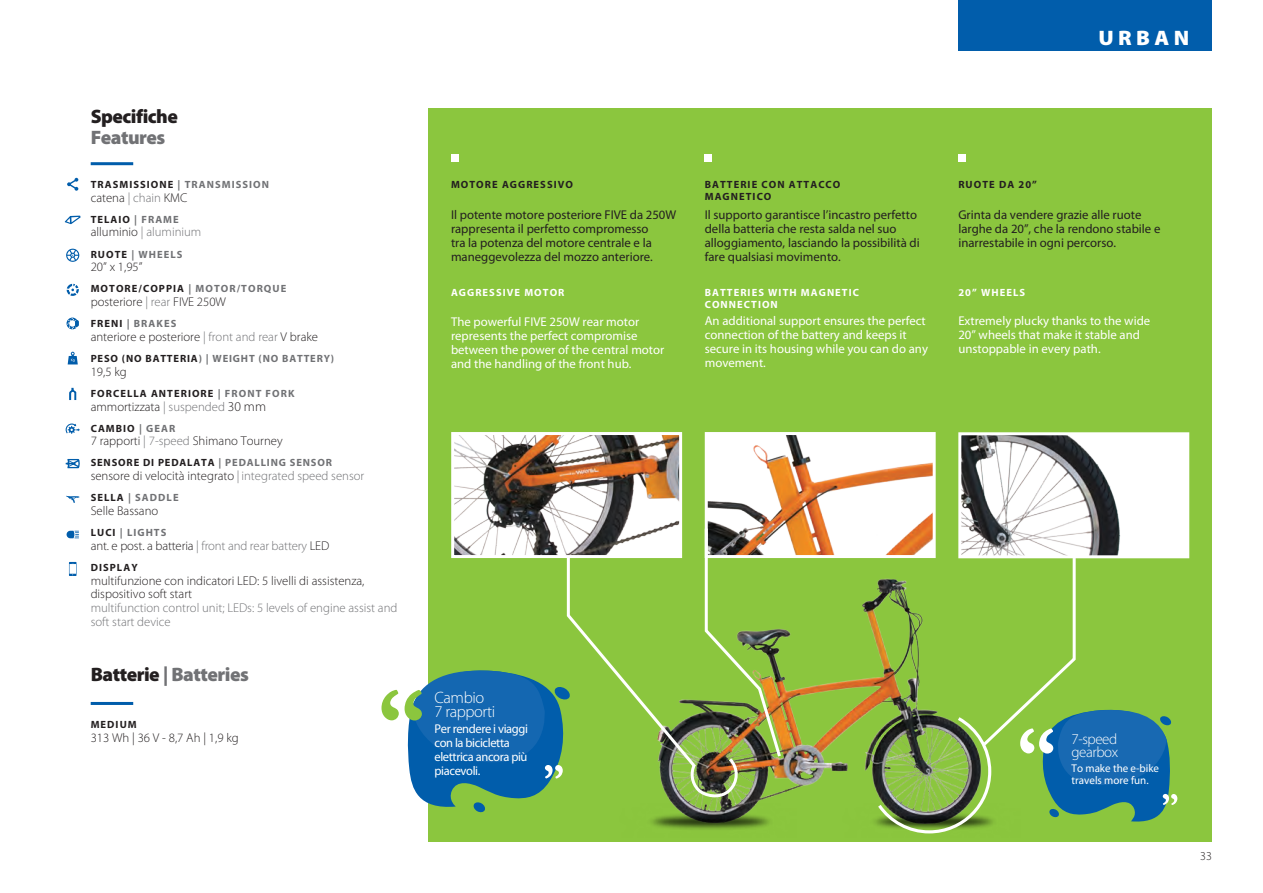
<style>
.page{position:relative;width:1263px;height:893px;background:#fff}
.page>*{position:absolute;margin:0;border:0;box-sizing:border-box;transform-origin:0 0}
.t1{font:900 21px "Myriad Pro";letter-spacing:.2em;color:#fff;scale:1.05 1}
.t2{font:900 19.5px "Myriad Pro";letter-spacing:-.025em;color:#717275}
.t3{font:900 19.5px "Myriad Pro";letter-spacing:-.025em;color:#231f20}
.t4{font:300 16.5px/13.5px "Myriad Pro";letter-spacing:-.025em;color:#fff}
.t5{font:300 15px/13.5px "Myriad Pro";letter-spacing:-.03em;color:#fff}
.t6{font:12.75px/13.8px "Myriad Pro";color:#231f20}
.t7{font:300 12.75px/13.8px "Myriad Pro";color:#231f20}
.t8{font:12.75px/13.8px "Myriad Pro";color:#fff}
.t9{font:300 12.75px/13.8px "Myriad Pro";color:#717275}
.t10{font:12.75px/13.8px "Myriad Pro";letter-spacing:-.03em;color:#fff}
.t11{font:300 12px "Myriad Pro";color:#231f20}
.t12{font:11.25px/11.2px "Myriad Pro";color:#fff}
.t13{font:700 10.5px/12px "Myriad Pro";letter-spacing:.1em;color:#231f20}
.t14{font:700 10.5px "Myriad Pro";letter-spacing:.1em;color:#717275}
.t15{font:700 10.5px/12px "Myriad Pro";letter-spacing:.1em;color:#fff}
.t16{font:700 10.5px "Myriad Pro";letter-spacing:.08em;color:#717275}
.t17{font:700 10.5px "Myriad Pro";letter-spacing:.08em;color:#231f20}
.s1{color:#231f20}
.s2{color:#717275}
.s3{font-size:13.5px}
</style>
<div class="page">
<div style="left:428px;top:108px;width:784px;height:734px;background:#8bc63e"></div>
<div style="left:451px;top:155px;width:7px;height:7px;background:#fff"></div>
<div style="left:705px;top:155px;width:7px;height:7px;background:#fff"></div>
<div style="left:958px;top:155px;width:7px;height:7px;background:#fff"></div>
<div style="left:958px;top:0;width:254px;height:51px;background:#015dab"></div>
<hr style="left:91px;top:162px;width:42px;height:3px;background:#015dab">
<div style="left:960px;top:434px;width:228px;height:123px;background:#fff"></div>
<img style="left:962px;top:436px;width:159px;height:118px">
<div style="left:958px;top:432px;width:231px;height:126px;border:3px solid #fff"></div>
<img style="left:709px;top:436px;width:223px;height:118px">
<div style="left:705px;top:432px;width:231px;height:126px;border:3px solid #fff"></div>
<img style="left:455px;top:436px;width:223px;height:90px">
<div style="left:451px;top:432px;width:231px;height:126px;border:3px solid #fff"></div>
<hr style="left:91px;top:702px;width:42px;height:3px;background:#015dab">
<svg style="left:67px;top:178px;width:11px;height:13px"></svg>
<svg style="left:65px;top:216px;width:16px;height:8px"></svg>
<svg style="left:66px;top:249px;width:13px;height:13px"></svg>
<svg style="left:67px;top:284px;width:12px;height:12px"></svg>
<svg style="left:67px;top:318px;width:12px;height:11px"></svg>
<svg style="left:68px;top:352px;width:10px;height:12px"></svg>
<svg style="left:69px;top:388px;width:7px;height:12px"></svg>
<svg style="left:66px;top:423px;width:14px;height:11px"></svg>
<svg style="left:66px;top:459px;width:14px;height:9px"></svg>
<svg style="left:66px;top:496px;width:14px;height:7px"></svg>
<svg style="left:67px;top:531px;width:12px;height:7px"></svg>
<svg style="left:69px;top:562px;width:7px;height:14px"></svg>
<img style="left:783px;top:599px;width:92px;height:194px">
<img style="left:651px;top:813px;width:119px;height:17px">
<svg style="left:875px;top:555px;width:302px;height:279px"></svg>
<svg style="left:381px;top:526px;width:402px;height:287px"></svg>
<h2 class="t3" style="left:91px;top:103px;width:89px">Specifiche</h2>
<h2 class="t2" style="left:91px;top:124px;width:76px">Features</h2>
<p class="t14" style="left:91px;top:177px;width:180px"><span class="s1">TRASMISSIONE</span> | TRANSMISSION</p>
<p class="t7" style="left:91px;top:190px;width:98px">catena <span class="s2">| chain</span> KMC</p>
<p class="t13" style="left:91px;top:213px;width:90px">TELAIO <span class="s2">| FRAME</span></p>
<p class="t9" style="left:91px;top:225px;width:112px"><span class="s1">alluminio</span> | aluminium</p>
<p class="t14" style="left:91px;top:247px;width:93px"><span class="s1">RUOTE</span> | WHEELS</p>
<p class="t7" style="left:91px;top:260px;width:53px">20” x 1,95”</p>
<p class="t13" style="left:91px;top:282px;width:197px">MOTORE/COPPIA <span class="s2">| MOTOR/TORQUE</span></p>
<p class="t7" style="left:91px;top:295px;width:137px">posteriore <span class="s2">| rear</span> FIVE 250W</p>
<p class="t14" style="left:91px;top:317px;width:87px"><span class="s1">FRENI</span> | BRAKES</p>
<p class="t7" style="left:91px;top:330px;width:229px">anteriore e posteriore <span class="s2">| front and rear</span> V brake</p>
<p class="t16" style="left:91px;top:351px;width:245px"><span class="s1">PESO (NO BATTERIA</span>) | WEIGHT (NO BATTERY)</p>
<p class="t7" style="left:91px;top:364px;width:38px">19,5 kg</p>
<p class="t13" style="left:91px;top:387px;width:205px">FORCELLA ANTERIORE <span class="s2">| FRONT FORK</span></p>
<p class="t7" style="left:91px;top:399px;width:177px">ammortizzata <span class="s2">| suspended</span> <span class="s3">30 mm</span></p>
<p class="t13" style="left:91px;top:422px;width:86px">CAMBIO <span class="s2">| GEAR</span></p>
<p class="t7" style="left:91px;top:434px;width:193px">7 rapporti <span class="s2">| 7-speed</span> Shimano Tourney</p>
<p class="t17" style="left:91px;top:456px;width:243px">SENSORE DI PEDALATA <span class="s2">| PEDALLING SENSOR</span></p>
<p class="t7" style="left:91px;top:469px;width:275px">sensore di velocità integrato <span class="s2">| integrated speed sensor</span></p>
<p class="t14" style="left:91px;top:491px;width:89px"><span class="s1">SELLA</span> | SADDLE</p>
<p class="t7" style="left:91px;top:504px;width:69px">Selle Bassano</p>
<p class="t14" style="left:91px;top:525px;width:77px"><span class="s1">LUCI</span> | LIGHTS</p>
<p class="t7" style="left:91px;top:538px;width:240px">ant. e post. a batteria <span class="s2">| front and rear battery</span> LED</p>
<p class="t13" style="left:91px;top:561px;width:48px">DISPLAY</p>
<p class="t7" style="left:91px;top:573px;width:275px">multifunzione con indicatori LED: 5 livelli di assistenza, dispositivo soft start</p>
<p class="t9" style="left:91px;top:601px;width:308px">multifunction control unit; LEDs: 5 levels of engine assist and soft start device</p>
<h2 class="t2" style="left:91px;top:661px;width:160px"><span class="s1">Batterie</span> | Batteries</h2>
<h1 class="t1" style="left:1098px;top:24px;width:88px">URBAN</h1>
<p class="t13" style="left:451px;top:178px;width:124px">MOTORE AGGRESSIVO</p>
<p class="t6" style="left:451px;top:208px;width:227px">Il potente motore posteriore FIVE da 250W rappresenta il perfetto compromesso<br>tra la potenza del motore centrale e la maneggevolezza del mozzo anteriore.</p>
<p class="t15" style="left:451px;top:286px;width:115px">AGGRESSIVE MOTOR</p>
<p class="t8" style="left:451px;top:315px;width:215px">The powerful FIVE 250W rear motor represents the perfect compromise between the power of the central motor and the handling of the front hub.</p>
<p class="t13" style="left:705px;top:178px;width:137px">BATTERIE CON ATTACCO<br>MAGNETICO</p>
<p class="t13" style="left:958px;top:178px;width:80px">RUOTE DA 20”</p>
<p class="t6" style="left:705px;top:208px;width:216px">Il supporto garantisce l’incastro perfetto della batteria che resta salda nel suo alloggiamento, lasciando la possibilità di fare qualsiasi movimento.</p>
<p class="t15" style="left:705px;top:286px;width:156px">BATTERIES WITH MAGNETIC<br>CONNECTION</p>
<p class="t8" style="left:705px;top:314px;width:225px">An additional support ensures the perfect connection of the battery and keeps it secure in its housing while you can do any movement.</p>
<p class="t6" style="left:958px;top:208px;width:204px">Grinta da vendere grazie alle ruote larghe da 20”, che la rendono stabile e inarrestabile in ogni percorso.</p>
<p class="t15" style="left:958px;top:286px;width:68px">20” WHEELS</p>
<p class="t8" style="left:958px;top:314px;width:193px">Extremely plucky thanks to the wide<br>20” wheels that make it stable and unstoppable in every path.</p>
<p class="t4" style="left:434px;top:691px;width:62px">Cambio<br>7 rapporti</p>
<p class="t10" style="left:434px;top:722px;width:95px">Per rendere i viaggi con la bicicletta elettrica ancora più piacevoli.</p>
<p class="t13" style="left:91px;top:718px;width:48px">MEDIUM</p>
<p class="t7" style="left:91px;top:730px;width:149px">313 Wh | 36 V - 8,7 Ah | 1,9 kg</p>
<p class="t5" style="left:1071px;top:732px;width:48px">7-speed gearbox</p>
<p class="t12" style="left:1071px;top:763px;width:89px">To make the e-bike travels more fun.</p>
<p class="t11" style="left:1200px;top:848px;width:13px">33</p>
</div>
